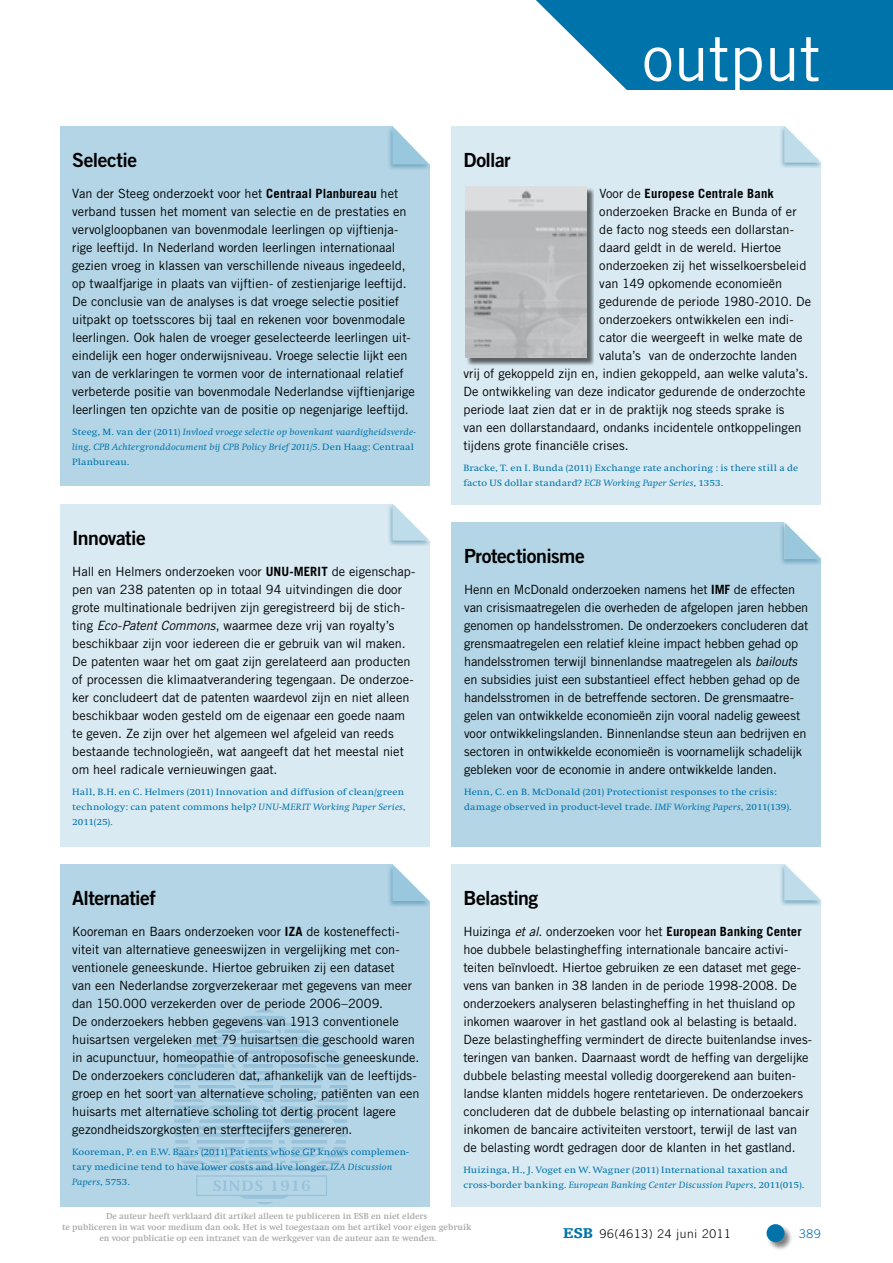
<style>
.page{position:relative;width:893px;height:1263px;background:#fff}
.page>*{position:absolute;margin:0;border:0;box-sizing:border-box;transform-origin:0 0}
.t1{font:63px "Trade Gothic";color:#fff}
.t2{font:19.5px "Trade Gothic Bold Two";letter-spacing:-.025em;color:#000}
.t3{font:12.75px/18px "Trade Gothic";letter-spacing:-.005em;color:#000}
.t4{font:700 12.75px "Trade Gothic";letter-spacing:.02em;color:#000}
.t5{font:300 12px "Trade Gothic";letter-spacing:.06em;color:#000}
.t6{font:300 12px "Trade Gothic";color:#0073aa}
.t7{font:9.45px/15px "Swift";letter-spacing:.005em;color:#0073aa;scale:1.11 1}
.t8{font:italic 9.45px/15px "Swift";letter-spacing:.01em;color:#0073aa;scale:1.11 1}
.t9{font:700 9px/10.8px "Swift";color:#707173;text-align:center}
.s1{font-weight:700}
.s2{font-style:normal}
.s3{font-style:italic}
.s4{font-weight:400}
.s5{font-family:"Egyptienne F";font-weight:900;font-size:15px;color:#0073aa}
</style>
<div class="page">
<div style="left:766px;top:1224px;width:27px;height:27px;background:#000;opacity:.5"></div>
<div style="left:766px;top:1224px;width:18px;height:18px;background:#0073aa;border-radius:50%"></div>
<svg style="left:536px;top:0;width:357px;height:90px;background:#2084b4"></svg>
<div style="left:60px;top:126px;width:369px;height:360px;background:#b3d5e6"></div>
<div style="left:387px;top:124px;width:45px;height:46px;background:#0073aa;opacity:.39"></div>
<svg style="left:392px;top:126px;width:37px;height:38px"></svg>
<div style="left:60px;top:504px;width:369px;height:342px;background:#d9eaf2"></div>
<div style="left:387px;top:501px;width:45px;height:45px;background:#0073aa;opacity:.39"></div>
<svg style="left:392px;top:504px;width:37px;height:36px"></svg>
<div style="left:60px;top:864px;width:369px;height:342px;background:#b3d5e6"></div>
<div style="left:387px;top:862px;width:45px;height:44px;background:#0073aa;opacity:.39"></div>
<svg style="left:392px;top:864px;width:37px;height:37px"></svg>
<div style="left:451px;top:126px;width:370px;height:378px;background:#d9eaf2"></div>
<div style="left:779px;top:123px;width:44px;height:45px;background:#0073aa;opacity:.39"></div>
<svg style="left:784px;top:126px;width:37px;height:37px"></svg>
<div style="left:451px;top:864px;width:370px;height:342px;background:#d9eaf2"></div>
<div style="left:779px;top:862px;width:44px;height:43px;background:#0073aa;opacity:.39"></div>
<svg style="left:784px;top:864px;width:37px;height:36px"></svg>
<div style="left:451px;top:522px;width:370px;height:324px;background:#b3d5e6"></div>
<div style="left:779px;top:520px;width:45px;height:44px;background:#0073aa;opacity:.39"></div>
<svg style="left:784px;top:522px;width:37px;height:37px"></svg>
<div style="left:466px;top:187px;width:128px;height:179px;background:#000;opacity:.59"></div>
<img style="left:465px;top:186px;width:122px;height:172px">
<svg style="left:161px;top:1008px;width:197px;height:199px"></svg>
<h2 class="t2" style="left:72px;top:147px;width:66px">Selectie</h2>
<p class="t3" style="left:72px;top:184px;width:344px">Van der Steeg onderzoekt voor het <span class="s1">Centraal Planbureau</span> het verband tussen het moment van selectie en de prestaties en vervolgloopbanen van bovenmodale leerlingen op vijftienja&shy;rige leeftijd. In Nederland worden leerlingen internationaal gezien vroeg in klassen van verschillende niveaus ingedeeld, op twaalfjarige in plaats van vijftien- of zestienjarige leeftijd.<br>De conclusie van de analyses is dat vroege selectie positief uitpakt op toetsscores bij taal en rekenen voor bovenmodale leerlingen. Ook halen de vroeger geselecteerde leerlingen uit&shy;eindelijk een hoger onderwijsniveau. Vroege selectie lijkt een van de verklaringen te vormen voor de internationaal relatief verbeterde positie van bovenmodale Nederlandse vijftienjarige leerlingen ten opzichte van de positie op negenjarige leeftijd.</p>
<p class="t8" style="left:72px;top:425px;width:311px"><span class="s2">Steeg, M. van der (2011)</span> Invloed vroege selectie op bovenkant vaardigheidsverde&shy;ling<span class="s2">.</span> CPB Achtergronddocument bij CPB Policy Brief 2011/5<span class="s2">. Den Haag: Centraal<br>Planbureau.</span></p>
<h2 class="t2" style="left:72px;top:525px;width:75px">Innovatie</h2>
<p class="t3" style="left:72px;top:562px;width:225px">Hall en Helmers onderzoeken voor <span class="s1">UNU-MERIT</span></p>
<p class="t3" style="left:72px;top:562px;width:345px;text-indent:259px">de eigenschap&shy;pen van 238 patenten op in totaal 94 uitvindingen die door grote multinationale bedrijven zijn geregistreerd bij de stich&shy;ting <span class="s3">Eco-Patent Commons</span>, waarmee deze vrij van royalty’s beschikbaar zijn voor iedereen die er gebruik van wil maken.<br>De patenten waar het om gaat zijn gerelateerd aan producten of processen die klimaatverandering tegengaan. De onderzoe&shy;ker concludeert dat de patenten waardevol zijn en niet alleen beschikbaar woden gesteld om de eigenaar een goede naam te geven. Ze zijn over het algemeen wel afgeleid van reeds bestaande technologieën, wat aangeeft dat het meestal niet om heel radicale vernieuwingen gaat.</p>
<p class="t7" style="left:72px;top:785px;width:302px">Hall, B.H. en C. Helmers (2011) Innovation and diffusion of clean/green technology: can patent commons help? <span class="s3">UNU-MERIT Working Paper Series</span>,<br>2011(25).</p>
<h2 class="t2" style="left:72px;top:885px;width:85px">Alternatief</h2>
<p class="t3" style="left:72px;top:922px;width:349px">Kooreman en Baars onderzoeken voor <span class="s1">IZA</span> de kosteneffecti&shy;viteit van alternatieve geneeswijzen in vergelijking met con&shy;ventionele geneeskunde. Hiertoe gebruiken zij een dataset<br>van een Nederlandse zorgverzekeraar met gegevens van meer dan 150.000 verzekerden over de periode 2006–2009.<br>De onderzoekers hebben gegevens van 1913 conventionele huisartsen vergeleken met 79 huisartsen die geschoold waren in acupunctuur, homeopathie of antroposofische geneeskunde.<br>De onderzoekers concluderen dat, afhankelijk van de leeftijds&shy;groep en het soort van alternatieve scholing, patiënten van een huisarts met alternatieve scholing tot dertig procent lagere gezondheidszorgkosten en sterftecijfers genereren.</p>
<p class="t7" style="left:72px;top:1145px;width:305px">Kooreman, P. en E.W. Baars (2011) Patients whose GP knows complemen&shy;tary medicine tend to have lower costs and live longer. <span class="s3">IZA Discussion<br>Papers</span>, 5753.</p>
<h2 class="t2" style="left:463px;top:147px;width:49px">Dollar</h2>
<h1 class="t1" style="left:642px;top:20px;width:180px">output</h1>
<p class="t4" style="left:599px;top:186px;width:176px"><span class="s4">Voor de</span> Europese Centrale Bank</p>
<p class="t3" style="left:599px;top:202px;width:199px">onderzoeken Bracke en Bunda of er</p>
<p class="t3" style="left:599px;top:220px;width:196px">de facto nog steeds een dollarstan-</p>
<p class="t3" style="left:599px;top:238px;width:183px">daard geldt in de wereld. Hiertoe</p>
<p class="t3" style="left:599px;top:256px;width:209px">onderzoeken zij het wisselkoersbeleid</p>
<p class="t3" style="left:599px;top:274px;width:185px">van 149 opkomende economieën</p>
<p class="t3" style="left:599px;top:292px;width:213px">gedurende de periode 1980-2010. De</p>
<p class="t3" style="left:599px;top:310px;width:196px">onderzoekers ontwikkelen een indi-</p>
<p class="t3" style="left:599px;top:328px;width:205px">cator die weergeeft in welke mate de</p>
<p class="t3" style="left:599px;top:346px;width:200px">valuta’s van de onderzochte landen</p>
<p class="t3" style="left:463px;top:364px;width:346px">vrij of gekoppeld zijn en, indien gekoppeld, aan welke valuta’s.</p>
<p class="t3" style="left:463px;top:382px;width:343px">De ontwikkeling van deze indicator gedurende de onderzochte</p>
<p class="t3" style="left:463px;top:400px;width:322px">periode laat zien dat er in de praktijk nog steeds sprake is</p>
<p class="t3" style="left:463px;top:418px;width:339px">van een dollarstandaard, ondanks incidentele ontkoppelingen</p>
<p class="t3" style="left:463px;top:436px;width:167px">tijdens grote financiële crises.</p>
<p class="t7" style="left:463px;top:461px;width:303px">Bracke, T. en I. Bunda (2011) Exchange rate anchoring : is there still a de facto US dollar standard? <span class="s3">ECB Working Paper Series</span>, 1353.</p>
<h2 class="t2" style="left:464px;top:543px;width:122px">Protectionisme</h2>
<p class="t3" style="left:464px;top:580px;width:346px">Henn en McDonald onderzoeken namens het <span class="s1">IMF</span> de effecten van crisismaatregelen die overheden de afgelopen jaren hebben genomen op handelsstromen. De onderzoekers concluderen dat grensmaatregelen een relatief kleine impact hebben gehad op handelsstromen terwijl binnenlandse maatregelen als <span class="s3">bailouts </span>en subsidies juist een substantieel effect hebben gehad op de handelsstromen in de betreffende sectoren. De grensmaatre&shy;gelen van ontwikkelde economieën zijn vooral nadelig geweest voor ontwikkelingslanden. Binnenlandse steun aan bedrijven en sectoren in ontwikkelde economieën is voornamelijk schadelijk gebleken voor de economie in andere ontwikkelde landen.</p>
<p class="t7" style="left:464px;top:785px;width:296px">Henn, C. en B. McDonald (201) Protectionist responses to the crisis: damage observed in product-level trade. <span class="s3">IMF Working Papers</span>, 2011(139).</p>
<h2 class="t2" style="left:463px;top:885px;width:76px">Belasting</h2>
<p class="t3" style="left:463px;top:922px;width:350px">Huizinga <span class="s3">et al</span>. onderzoeken voor het <span class="s1">European Banking Center </span>hoe dubbele belastingheffing internationale bancaire activi&shy;teiten beïnvloedt. Hiertoe gebruiken ze een dataset met gege&shy;vens van banken in 38 landen in de periode 1998-2008. De onderzoekers analyseren belastingheffing in het thuisland op inkomen waarover in het gastland ook al belasting is betaald.<br>Deze belastingheffing vermindert de directe buitenlandse inves&shy;teringen van banken. Daarnaast wordt de heffing van dergelijke dubbele belasting meestal volledig doorgerekend aan buiten&shy;landse klanten middels hogere rentetarieven. De onderzoekers concluderen dat de dubbele belasting op internationaal bancair inkomen de bancaire activiteiten verstoort, terwijl de last van de belasting wordt gedragen door de klanten in het gastland.</p>
<p class="t7" style="left:463px;top:1163px;width:308px">Huizinga, H., J. Voget en W. Wagner (2011) International taxation and cross-border banking. <span class="s3">European Banking Center Discussion Papers</span>, 2011(015).</p>
<p class="t9" style="left:62px;top:1211px;width:411px">De auteur heeft verklaard dit artikel alleen te publiceren in ESB en niet elders<br>te publiceren in wat voor medium dan ook. Het is wel toegestaan om het artikel voor eigen gebruik en voor publicatie op een intranet van de werkgever van de auteur aan te wenden.</p>
<p class="t5" style="left:563px;top:1226px;width:169px"><span class="s5">ESB</span> 96(4613) 24 juni 2011</p>
<p class="t6" style="left:799px;top:1226px;width:23px">389</p>
</div>
